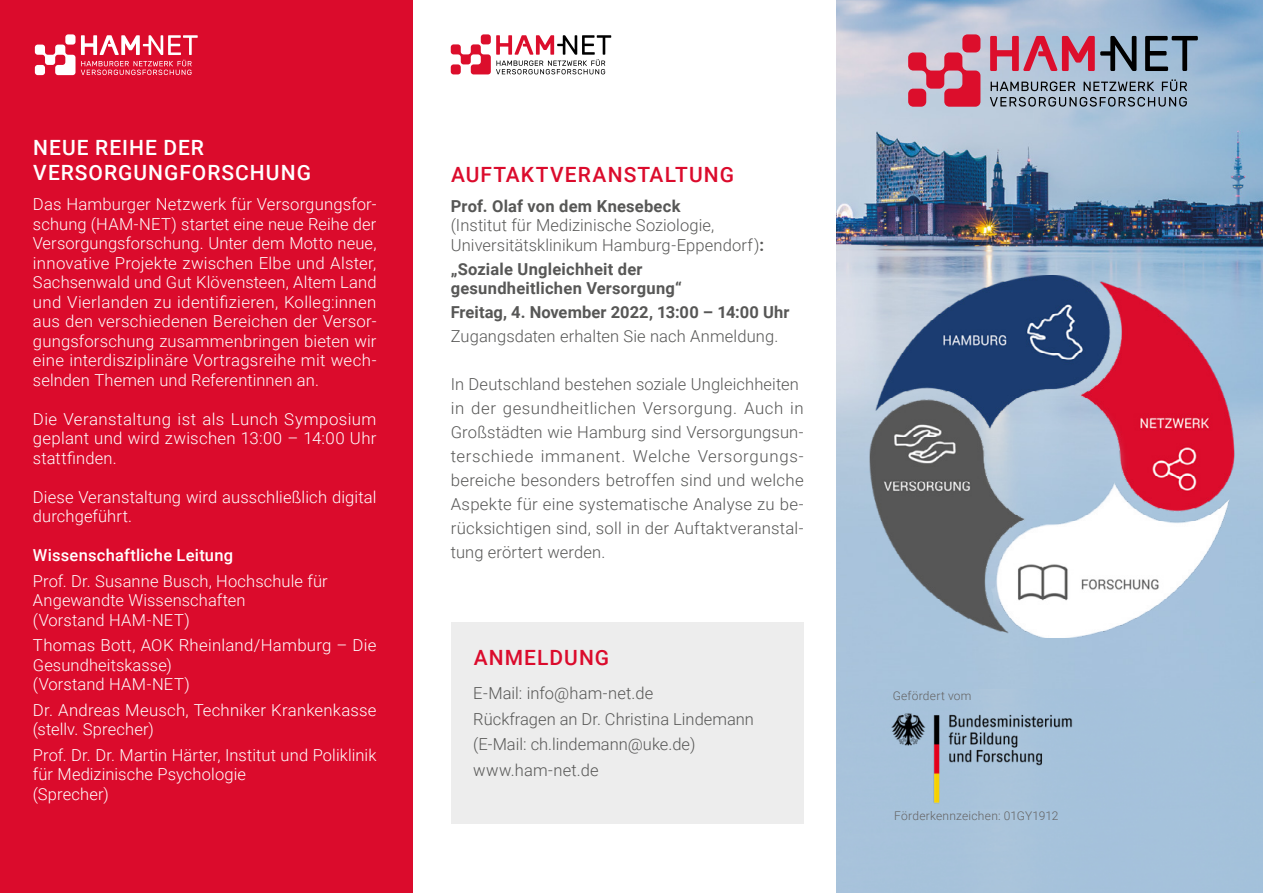
<style>
.page{position:relative;width:1263px;height:893px;background:#fff}
.page>*{position:absolute;margin:0;border:0;box-sizing:border-box;transform-origin:0 0}
.t1{font:500 21px/25.2px "Roboto";letter-spacing:.05em;color:#fff}
.t2{font:500 21px "Roboto";letter-spacing:.055em;color:#db0b2c}
.t3{font:300 16.5px/19.5px "Roboto";letter-spacing:.01em;color:#fff}
.t4{font:300 16.5px/24px "Roboto";letter-spacing:.01em;color:#575756}
.t5{font:700 16.5px/19.5px "Roboto";letter-spacing:.015em;color:#575756}
.t6{font:500 16.5px "Roboto";letter-spacing:.015em;color:#fff}
.t7{font:300 12px "Roboto";letter-spacing:.02em;color:#646363}
.s1{font-weight:700}
</style>
<div class="page">
<img style="left:837px;top:0;width:426px;height:690px">
<div style="left:962px;top:34px;width:18px;height:18px;background:#dc0e2c;border-radius:5px"></div>
<svg style="left:908px;top:52px;width:72px;height:55px;background:#d2687e"></svg>
<div style="left:908px;top:89px;width:18px;height:18px;background:#dc0e2c;border-radius:5px"></div>
<svg style="left:1145px;top:36px;width:53px;height:35px;background:#657889"></svg>
<svg style="left:991px;top:81px;width:84px;height:10px"></svg>
<svg style="left:1083px;top:82px;width:71px;height:9px"></svg>
<svg style="left:1162px;top:79px;width:25px;height:12px"></svg>
<svg style="left:990px;top:97px;width:197px;height:10px;background:#7c8997"></svg>
<svg style="left:990px;top:36px;width:146px;height:35px;background:#ac7188"></svg>
<svg style="left:451px;top:35px;width:160px;height:39px"></svg>
<div style="left:0;top:0;width:412px;height:893px;background:#db0b2c"></div>
<div style="left:837px;top:690px;width:426px;height:118px;background:#a5c2db"></div>
<img style="left:865px;top:275px;width:376px;height:363px">
<div style="left:451px;top:622px;width:353px;height:201px;background:#ededed"></div>
<img style="left:887px;top:709px;width:188px;height:97px">
<svg style="left:35px;top:35px;width:163px;height:40px"></svg>
<p class="t1" style="left:33px;top:134px;width:279px">NEUE REIHE DER<br>VERSORGUNGFORSCHUNG</p>
<p class="t3" style="left:33px;top:194px;width:345px;text-align:justify">Das Hamburger Netzwerk für Versorgungsfor&shy;schung (HAM-NET) startet eine neue Reihe der Versorgungsforschung. Unter dem Motto neue, innovative Projekte zwischen Elbe und Alster, Sachsenwald und Gut Klövensteen, Altem Land und Vierlanden zu identifizieren, Kolleg:innen aus den verschiedenen Bereichen der Versor&shy;gungsforschung zusammenbringen bieten wir eine interdisziplinäre Vortragsreihe mit wech&shy;selnden Themen und Referentinnen an.</p>
<p class="t3" style="left:33px;top:408px;width:345px;text-align:justify">Die Veranstaltung ist als Lunch Symposium geplant und wird zwischen 13:00 – 14:00 Uhr stattfinden.</p>
<p class="t3" style="left:33px;top:486px;width:345px">Diese Veranstaltung wird ausschließlich digital durchgeführt.</p>
<p class="t6" style="left:33px;top:544px;width:202px">Wissenschaftliche Leitung</p>
<p class="t3" style="left:33px;top:570px;width:296px">Prof. Dr. Susanne Busch, Hochschule für<br>Angewandte Wissenschaften<br>(Vorstand HAM-NET)</p>
<p class="t3" style="left:33px;top:635px;width:345px">Thomas Bott, AOK Rheinland/Hamburg – Die<br>Gesundheitskasse)<br>(Vorstand HAM-NET)</p>
<p class="t3" style="left:33px;top:699px;width:345px">Dr. Andreas Meusch, Techniker Krankenkasse (stellv. Sprecher)</p>
<p class="t3" style="left:33px;top:744px;width:345px">Prof. Dr. Dr. Martin Härter, Institut und Poliklinik für Medizinische Psychologie<br>(Sprecher)</p>
<p class="t2" style="left:451px;top:159px;width:285px">AUFTAKTVERANSTALTUNG</p>
<p class="t5" style="left:451px;top:195px;width:231px">Prof. Olaf von dem Knesebeck</p>
<p class="t4" style="left:451px;top:215px;width:315px;line-height:19.5px">(Institut für Medizinische Soziologie,<br>Universitätsklinikum Hamburg-Eppendorf)<span class="s1">:</span></p>
<p class="t5" style="left:451px;top:258px;width:232px">„Soziale Ungleichheit der gesundheitlichen Versorgung“</p>
<p class="t5" style="left:451px;top:302px;width:340px">Freitag, 4. November 2022, 13:00 – 14:00 Uhr</p>
<p class="t4" style="left:451px;top:324px;width:329px">Zugangsdaten erhalten Sie nach Anmeldung.</p>
<p class="t4" style="left:451px;top:372px;width:354px">In Deutschland bestehen soziale Ungleichheiten in der gesundheitlichen Versorgung. Auch in Großstädten wie Hamburg sind Versorgungsun&shy;terschiede immanent. Welche Versorgungs&shy;bereiche besonders betroffen sind und welche Aspekte für eine systematische Analyse zu be&shy;rücksichtigen sind, soll in der Auftaktveranstal&shy;tung erörtert werden.</p>
<p class="t2" style="left:474px;top:643px;width:137px">ANMELDUNG</p>
<p class="t4" style="left:473px;top:680px;width:282px;line-height:25.5px">E-Mail: info@ham-net.de<br>Rückfragen an Dr. Christina Lindemann (E-Mail: ch.lindemann@uke.de) www.ham-net.de</p>
<p class="t7" style="left:893px;top:687px;width:80px">Gefördert vom</p>
<p class="t7" style="left:894px;top:807px;width:166px">Förderkennzeichen: 01GY1912</p>
</div>
